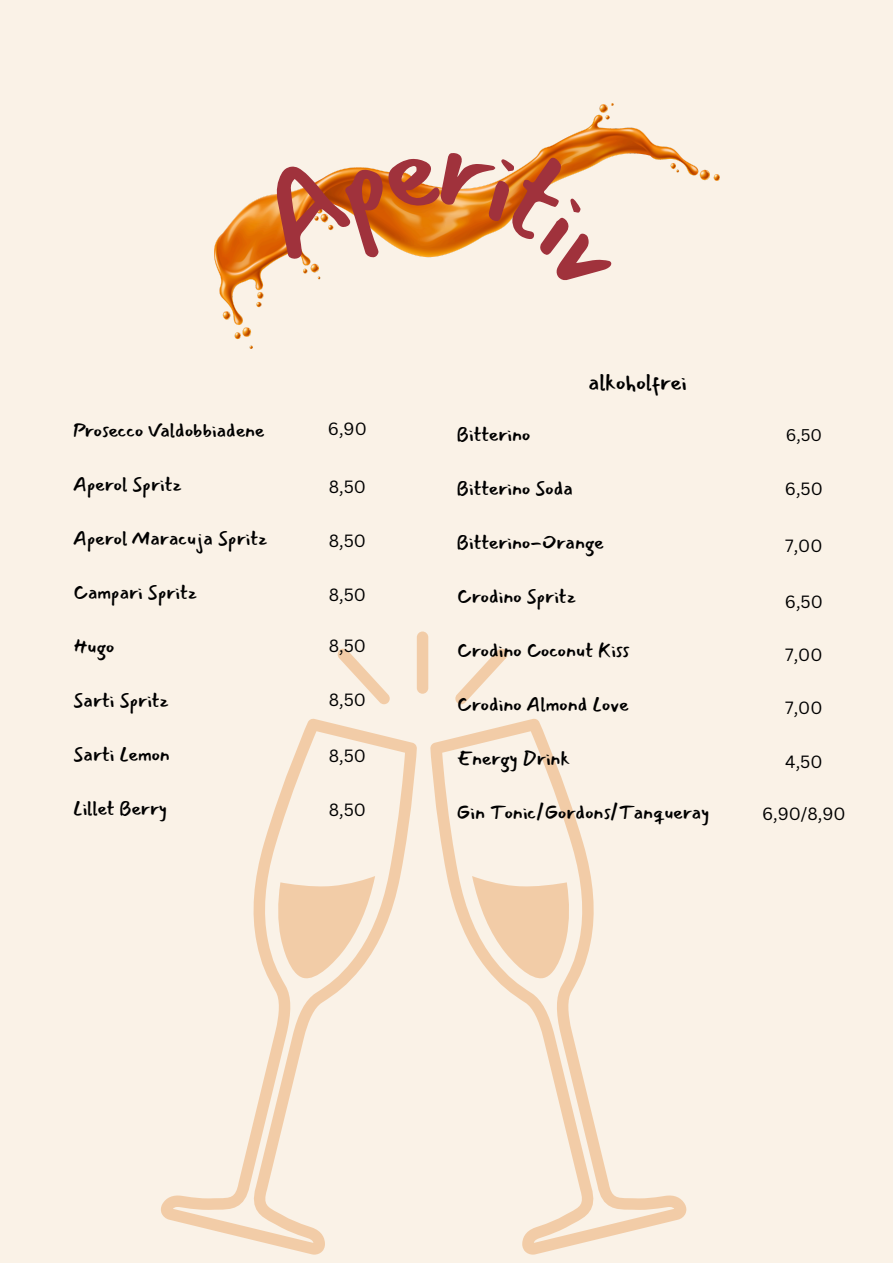
<style>
.page{position:relative;width:893px;height:1263px;background:#faf2e7}
.page>*{position:absolute;margin:0;border:0;box-sizing:border-box;transform-origin:0 0}
.t1{font:22.5px "Mansalva";color:#000}
.t2{font:19.5px "Mansalva";color:#000}
.t3{font:17.25px "Canva Sans";color:#000}
.t4{font:16.5px "Canva Sans";color:#000}
</style>
<div class="page">
<img style="left:214px;top:104px;width:505px;height:244px">
<svg style="left:161px;top:631px;width:525px;height:623px"></svg>
<svg style="left:245px;top:150px;width:368px;height:145px"></svg>
<h3 class="t2" style="left:73px;top:419px;width:193px">Prosecco Valdobbiadene</h3>
<h3 class="t2" style="left:73px;top:473px;width:110px">Aperol Spritz</h3>
<h3 class="t2" style="left:73px;top:527px;width:195px">Aperol Maracuja Spritz</h3>
<h3 class="t2" style="left:73px;top:581px;width:125px">Campari Spritz</h3>
<h3 class="t2" style="left:73px;top:635px;width:43px">Hugo</h3>
<h3 class="t2" style="left:73px;top:689px;width:97px">Sarti Spritz</h3>
<h3 class="t2" style="left:73px;top:743px;width:98px">Sarti Lemon</h3>
<h3 class="t2" style="left:73px;top:797px;width:96px">Lillet Berry</h3>
<p class="t3" style="left:328px;top:417px;width:40px">6,90</p>
<p class="t3" style="left:329px;top:475px;width:39px">8,50</p>
<p class="t3" style="left:329px;top:529px;width:39px">8,50</p>
<p class="t3" style="left:329px;top:583px;width:39px">8,50</p>
<p class="t3" style="left:329px;top:633px;width:39px">8,50</p>
<p class="t3" style="left:329px;top:687px;width:39px">8,50</p>
<p class="t3" style="left:329px;top:743px;width:39px">8,50</p>
<p class="t3" style="left:329px;top:797px;width:39px">8,50</p>
<p class="t1" style="left:588px;top:370px;width:100px">alkoholfrei</p>
<h3 class="t2" style="left:457px;top:423px;width:75px">Bitterino</h3>
<h3 class="t2" style="left:457px;top:477px;width:118px">Bitterino Soda</h3>
<p class="t2" style="left:457px;top:531px;width:148px">Bitterino-Orange</p>
<p class="t2" style="left:457px;top:585px;width:120px">Crodino Spritz</p>
<p class="t2" style="left:457px;top:639px;width:174px">Crodino Coconut Kiss</p>
<p class="t2" style="left:457px;top:693px;width:173px">Crodino Almond Love</p>
<p class="t2" style="left:457px;top:747px;width:115px">Energy Drink</p>
<p class="t2" style="left:457px;top:801px;width:254px">Gin Tonic/Gordons/Tanqueray</p>
<p class="t4" style="left:785px;top:423px;width:38px">6,50</p>
<p class="t3" style="left:785px;top:477px;width:39px">6,50</p>
<p class="t3" style="left:785px;top:534px;width:39px">7,00</p>
<p class="t3" style="left:785px;top:589px;width:39px">6,50</p>
<p class="t3" style="left:785px;top:642px;width:39px">7,00</p>
<p class="t3" style="left:785px;top:695px;width:39px">7,00</p>
<p class="t3" style="left:785px;top:749px;width:39px">4,50</p>
<p class="t3" style="left:762px;top:802px;width:85px">6,90/8,90</p>
</div>
